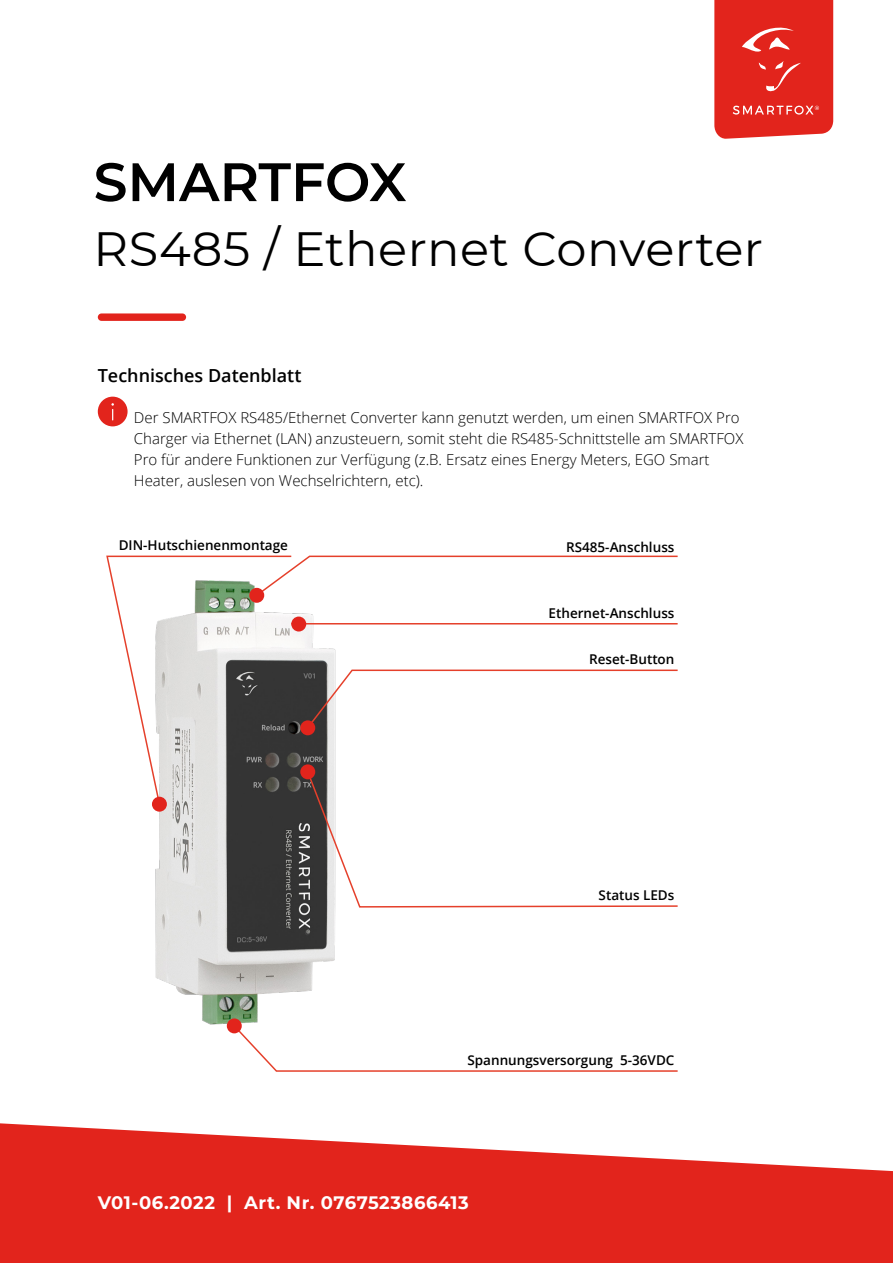
<style>
.page{position:relative;width:893px;height:1263px;background:#fff}
.page>*{position:absolute;margin:0;border:0;box-sizing:border-box;transform-origin:0 0}
.t1{font:600 54px "Montserrat";color:#000}
.t2{font:48px "Montserrat";letter-spacing:.01em;color:#000}
.t3{font:700 18px "Montserrat";letter-spacing:.03em;color:#fff}
.t4{font:600 18px "Open Sans";color:#000}
.t5{font:300 15px/21px "Open Sans";color:#000}
.t6{font:600 13.5px "Open Sans";color:#000}
</style>
<div class="page">
<svg style="left:0;top:1123px;width:893px;height:140px;fill:#e2241c"></svg>
<div style="left:98px;top:313px;width:88px;height:8px;background:#e2241c;border-radius:4px"></div>
<svg style="left:714px;top:0;width:120px;height:139px"></svg>
<img style="left:152px;top:613px;width:368px;height:411px">
<svg style="left:306px;top:770px;width:372px;height:138px"></svg>
<svg style="left:232px;top:1028px;width:446px;height:44px"></svg>
<svg style="left:306px;top:669px;width:372px;height:61px"></svg>
<hr style="left:291px;top:623px;width:387px;height:1px;background:#e5402b">
<div style="left:300px;top:764px;width:15px;height:15px;background:#e2241c;border-radius:50%"></div>
<div style="left:227px;top:1018px;width:15px;height:15px;background:#e2241c;border-radius:50%"></div>
<div style="left:300px;top:720px;width:15px;height:15px;background:#e2241c;border-radius:50%"></div>
<svg style="left:106px;top:555px;width:187px;height:251px"></svg>
<div style="left:152px;top:797px;width:15px;height:15px;background:#e2241c;border-radius:50%"></div>
<svg style="left:255px;top:555px;width:423px;height:42px"></svg>
<div style="left:249px;top:588px;width:15px;height:15px;background:#e2241c;border-radius:50%"></div>
<div style="left:291px;top:616px;width:15px;height:15px;background:#e2241c;border-radius:50%"></div>
<svg style="left:98px;top:397px;width:30px;height:29px"></svg>
<div style="left:99px;top:398px;width:27px;height:27px;background:#e2241c;border-radius:50%"></div>
<svg style="left:111px;top:403px;width:3px;height:17px"></svg>
<h1 class="t1" style="left:94px;top:144px;width:314px">SMARTFOX</h1>
<h2 class="t2" style="left:94px;top:216px;width:671px">RS485 / Ethernet Converter</h2>
<p class="t4" style="left:98px;top:363px;width:205px">Technisches Datenblatt</p>
<p class="t5" style="left:134px;top:407px;width:611px">Der SMARTFOX RS485/Ethernet Converter kann genutzt werden, um einen SMARTFOX Pro Charger via Ethernet (LAN) anzusteuern, somit steht die RS485-Schnittstelle am SMARTFOX Pro für andere Funktionen zur Verfügung (z.B. Ersatz eines Energy Meters, EGO Smart Heater, auslesen von Wechselrichtern, etc).</p>
<p class="t6" style="left:119px;top:536px;width:171px">DIN-Hutschienenmontage</p>
<p class="t6" style="left:566px;top:538px;width:110px">RS485-Anschluss</p>
<p class="t6" style="left:549px;top:603px;width:127px">Ethernet-Anschluss</p>
<p class="t6" style="left:589px;top:650px;width:87px">Reset-Button</p>
<p class="t6" style="left:599px;top:886px;width:77px">Status LEDs</p>
<p class="t6" style="left:467px;top:1051px;width:209px">Spannungsversorgung 5-36VDC</p>
<p class="t3" style="left:98px;top:1189px;width:372px">V01-06.2022 | Art. Nr. 0767523866413</p>
</div>
